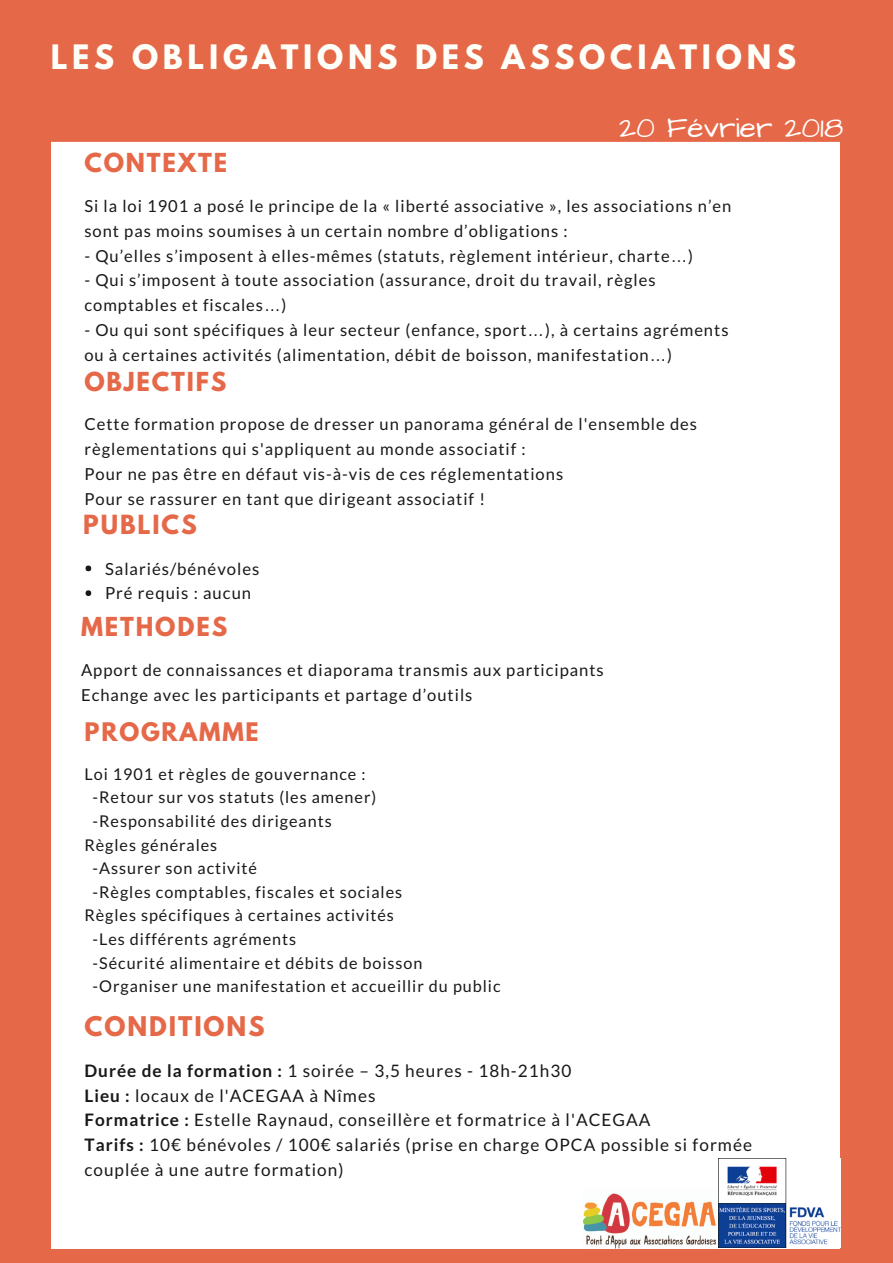
<style>
.page{position:relative;width:893px;height:1263px;background:#e56948}
.page>*{position:absolute;margin:0;border:0;box-sizing:border-box;transform-origin:0 0}
.t1{font:700 29.85px "League Spartan";letter-spacing:.16em;color:#fffff9}
.t2{font:29.85px "Architects Daughter";color:#fff}
.t3{font:700 24px "League Spartan";letter-spacing:.08em;color:#e56948}
.t4{font:700 23.4px "League Spartan";letter-spacing:.08em;color:#e56948}
.t5{font:700 23.25px "League Spartan";letter-spacing:.08em;color:#e56948}
.t6{font:700 22.65px "League Spartan";letter-spacing:.08em;color:#e56948}
.t7{font:17.1px/24.8px "Lato";letter-spacing:.06em;color:#181818}
.t8{font:16.65px/24.8px "Lato";letter-spacing:.06em;color:#181818}
.t9{font:16.5px/24.8px "Lato";letter-spacing:.06em;color:#181818}
.t10{font:16.2px "Lato";letter-spacing:.06em;color:#181818}
.s1{font-family:"Liberation Sans"}
.s2{font-weight:700}
</style>
<div class="page">
<div style="left:52px;top:16px;width:788px;height:1233px;background:#fff"></div>
<div style="left:0;top:7px;width:893px;height:135px;background:#e56948"></div>
<svg style="left:86px;top:566px;width:5px;height:5px"></svg>
<svg style="left:86px;top:590px;width:5px;height:6px"></svg>
<img style="left:583px;top:1193px;width:133px;height:56px">
<img style="left:718px;top:1159px;width:122px;height:89px">
<h1 class="t1" style="left:51px;top:42px;width:747px">LES OBLIGATIONS DES ASSOCIATIONS</h1>
<h3 class="t5" style="left:84px;top:151px;width:144px">CONTEXTE</h3>
<h1 class="t2" style="left:619px;top:108px;width:226px">20 Février 2018</h1>
<p class="t9" style="left:84px;top:193px;width:648px">Si la loi 1901 a posé le principe de la « liberté associative », les associations n’en sont pas moins soumises à un certain nombre d’obligations :</p>
<p class="t9" style="left:84px;top:243px;width:610px">- Qu’elles s’imposent à elles-mêmes (statuts, règlement intérieur, charte<span class="s1">…</span>)</p>
<p class="t9" style="left:84px;top:268px;width:573px">- Qui s’imposent à toute association (assurance, droit du travail, règles comptables et fiscales<span class="s1">…</span>)</p>
<p class="t9" style="left:84px;top:317px;width:646px">- Ou qui sont spécifiques à leur secteur (enfance, sport<span class="s1">…</span>), à certains agréments ou à certaines activités (alimentation, débit de boisson, manifestation<span class="s1">…</span>)</p>
<h3 class="t5" style="left:84px;top:370px;width:143px">OBJECTIFS</h3>
<p class="t9" style="left:84px;top:412px;width:614px">Cette formation propose de dresser un panorama général de l'ensemble des règlementations qui s'appliquent au monde associatif :<br>Pour ne pas être en défaut vis-à-vis de ces réglementations<br>Pour se rassurer en tant que dirigeant associatif !</p>
<h3 class="t4" style="left:83px;top:512px;width:115px">PUBLICS</h3>
<p class="t8" style="left:105px;top:556px;width:156px">Salariés/bénévoles<br>Pré requis : aucun</p>
<h3 class="t5" style="left:81px;top:615px;width:148px">METHODES</h3>
<p class="t9" style="left:81px;top:657px;width:524px">Apport de connaissances et diaporama transmis aux participants<br>Echange avec les participants et partage d’outils</p>
<h3 class="t6" style="left:84px;top:720px;width:176px">PROGRAMME</h3>
<p class="t10" style="left:84px;top:763px;width:283px">Loi 1901 et règles de gouvernance :</p>
<p class="t10" style="left:93px;top:787px;width:285px">-Retour sur vos statuts (les amener)</p>
<p class="t10" style="left:93px;top:811px;width:241px">-Responsabilité des dirigeants</p>
<p class="t10" style="left:84px;top:834px;width:134px">Règles générales</p>
<p class="t10" style="left:93px;top:858px;width:166px">-Assurer son activité</p>
<p class="t10" style="left:93px;top:882px;width:311px">-Règles comptables, fiscales et sociales</p>
<p class="t10" style="left:84px;top:905px;width:311px">Règles spécifiques à certaines activités</p>
<p class="t10" style="left:93px;top:929px;width:205px">-Les différents agréments</p>
<p class="t10" style="left:93px;top:953px;width:331px">-Sécurité alimentaire et débits de boisson</p>
<p class="t10" style="left:93px;top:976px;width:409px">-Organiser une manifestation et accueillir du public</p>
<h2 class="t3" style="left:84px;top:1014px;width:182px">CONDITIONS</h2>
<p class="t7" style="left:84px;top:1058px;width:669px"><span class="s2">Durée de la formation :</span> 1 soirée – 3,5 heures - 18h-21h30<br><span class="s2">Lieu :</span> locaux de l'ACEGAA à Nîmes<br><span class="s2">Formatrice :</span> Estelle Raynaud, conseillère et formatrice à l'ACEGAA<br><span class="s2">Tarifs :</span> 10€ bénévoles / 100€ salariés (prise en charge OPCA possible si formée couplée à une autre formation)</p>
</div>
